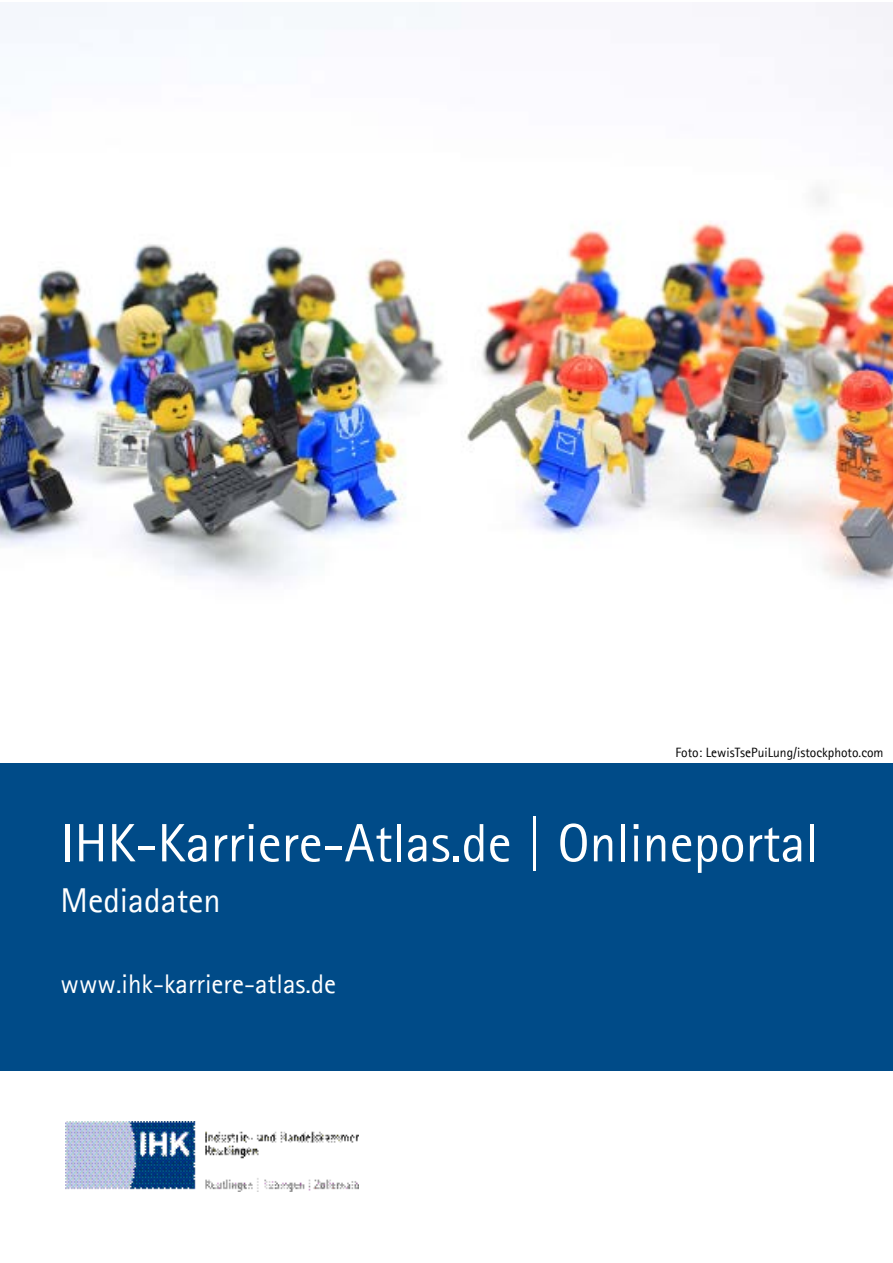
<style>
.page{position:relative;width:893px;height:1263px;background:#fff}
.page>*{position:absolute;margin:0;border:0;box-sizing:border-box;transform-origin:0 0}
.t1{font:54px "Agfa Rotis Sans Serif";color:#fff}
.t2{font:34.5px "Agfa Rotis Sans Serif";color:#fff}
.t3{font:27px "Agfa Rotis Sans Serif";color:#fff}
.t4{font:13.5px "Agfa Rotis Sans Serif";color:#000}
</style>
<div class="page">
<div style="left:0;top:763px;width:893px;height:369px;background:#004b88"></div>
<div style="left:0;top:1071px;width:893px;height:192px;background:#fff"></div>
<img style="left:65px;top:1121px;width:294px;height:70px">
<img style="left:0;top:2px;width:893px;height:584px">
<p class="t4" style="left:675px;top:744px;width:210px">Foto: LewisTsePuiLung/istockphoto.com</p>
<h1 class="t1" style="left:61px;top:811px;width:759px">IHK-Karriere-Atlas.de | Onlineportal</h1>
<h2 class="t2" style="left:61px;top:880px;width:162px">Mediadaten</h2>
<h3 class="t3" style="left:61px;top:968px;width:277px">www.ihk-karriere-atlas.de</h3>
</div>
